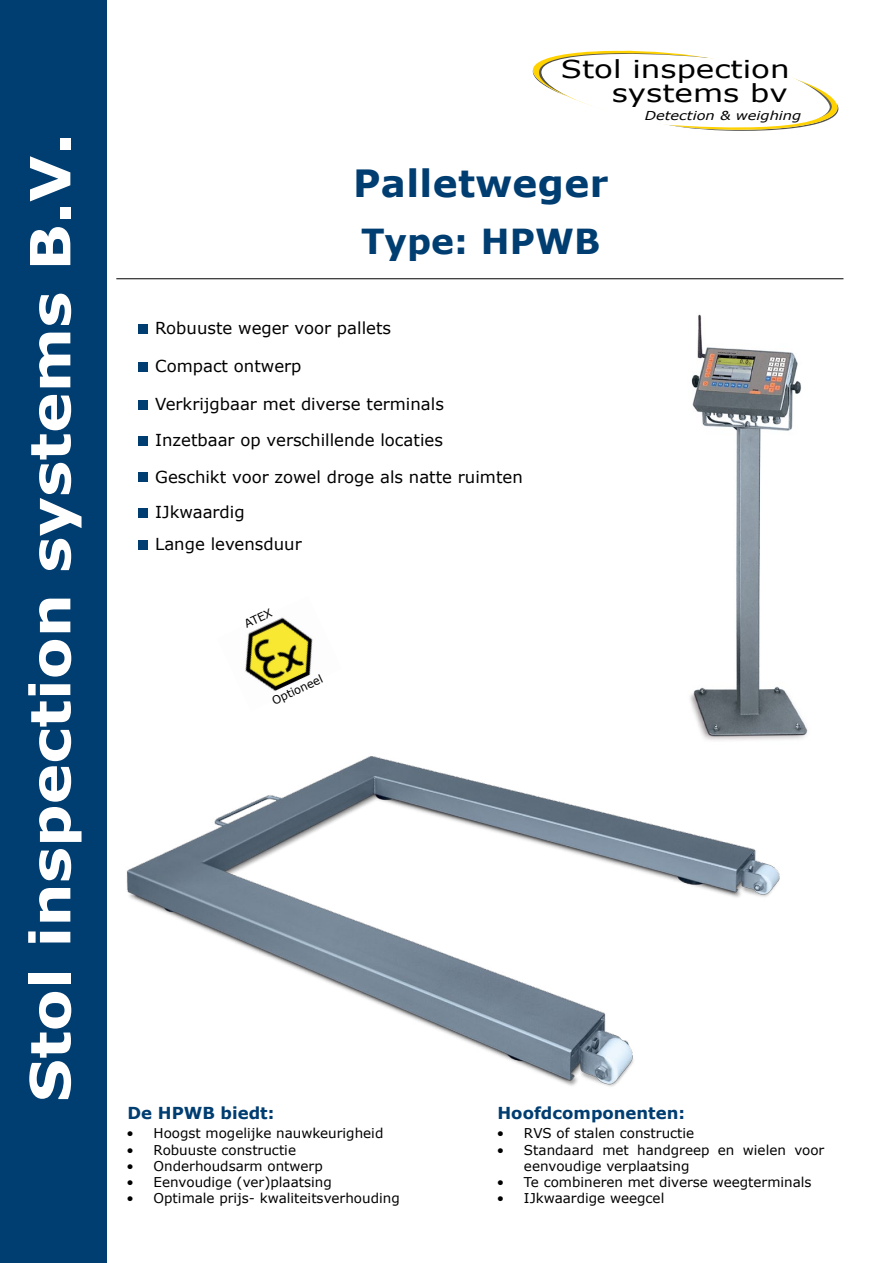
<style>
.page{position:relative;width:893px;height:1263px;background:#fff}
.page>*{position:absolute;margin:0;border:0;box-sizing:border-box;transform-origin:0 0}
.t1{font:700 55.5px "Verdana";color:#fff;scale:1.1 1}
.t2{font:700 37.5px "Verdana";letter-spacing:.01em;color:#003d71}
.t3{font:700 34.5px "Verdana";color:#003d71}
.t4{font:24.6px/24.2px "Verdana";color:#000;text-align:right;scale:1.26 1}
.t5{font:16.5px/36.2px "Verdana";color:#000}
.t6{font:700 16.5px "Verdana";color:#003d71}
.t7{font:13.5px/16.2px "Verdana";color:#000}
.t8{font:italic 12.3px "Verdana";color:#000;scale:1.19 1}
.t9{font:11.4px "Verdana";color:#000}
</style>
<div class="page">
<hr style="left:116px;top:278px;width:727px;height:1px;background:#000">
<div style="left:138px;top:324px;width:10px;height:10px;background:#003d71"></div>
<div style="left:138px;top:362px;width:10px;height:9px;background:#003d71"></div>
<div style="left:138px;top:400px;width:10px;height:10px;background:#003d71"></div>
<div style="left:138px;top:436px;width:10px;height:10px;background:#003d71"></div>
<div style="left:138px;top:472px;width:10px;height:10px;background:#003d71"></div>
<div style="left:138px;top:508px;width:10px;height:10px;background:#003d71"></div>
<div style="left:138px;top:540px;width:10px;height:10px;background:#003d71"></div>
<div style="left:0;top:0;width:106px;height:1263px;background:#003d71"></div>
<svg style="left:532px;top:50px;width:307px;height:81px"></svg>
<img style="left:245px;top:617px;width:68px;height:74px">
<img style="left:126px;top:756px;width:654px;height:331px">
<img style="left:651px;top:314px;width:157px;height:480px">
<h1 class="t1" style="left:15px;top:1102px;width:882px;rotate:-90deg">Stol inspection systems B.V.</h1>
<h1 class="t1" style="left:13px;top:1069px;width:832px;rotate:-90deg">Stol inspection systems bv</h1>
<h3 class="t4" style="left:561px;top:56px;width:183px">Stol inspection systems bv</h3>
<p class="t8" style="left:645px;top:107px;width:133px">Detection &amp; weighing</p>
<h2 class="t2" style="left:353px;top:160px;width:257px">Palletweger</h2>
<h3 class="t3" style="left:361px;top:219px;width:241px">Type: HPWB</h3>
<p class="t5" style="left:155px;top:309px;width:237px">Robuuste weger voor pallets</p>
<p class="t5" style="left:155px;top:347px;width:148px">Compact ontwerp</p>
<p class="t5" style="left:155px;top:386px;width:369px">Verkrijgbaar met diverse terminals<br>Inzetbaar op verschillende locaties<br>Geschikt voor zowel droge als natte ruimten</p>
<p class="t5" style="left:155px;top:495px;width:148px;line-height:32.2px">IJkwaardig<br>Lange levensduur</p>
<p class="t9" style="left:242px;top:618px;width:31px;rotate:-25deg">ATEX</p>
<p class="t9" style="left:270px;top:695px;width:56px;rotate:-25deg">Optioneel</p>
<p class="t6" style="left:128px;top:1103px;width:148px">De HPWB biedt:</p>
<p class="t6" style="left:497px;top:1103px;width:189px">Hoofdcomponenten:</p>
<p class="t7" style="left:127px;top:1125px;width:258px">• Hoogst mogelijke nauwkeurigheid</p>
<p class="t7" style="left:127px;top:1141px;width:171px">• Robuuste constructie</p>
<p class="t7" style="left:127px;top:1157px;width:198px">• Onderhoudsarm ontwerp</p>
<p class="t7" style="left:127px;top:1173px;width:207px">• Eenvoudige (ver)plaatsing</p>
<p class="t7" style="left:127px;top:1190px;width:275px">• Optimale prijs- kwaliteitsverhouding</p>
<p class="t7" style="left:497px;top:1125px;width:199px">• RVS of stalen constructie</p>
<p class="t7" style="left:524px;top:1141px;width:302px;text-indent:-27px">• Standaard met handgreep en wielen voor eenvoudige verplaatsing</p>
<p class="t7" style="left:497px;top:1173px;width:316px">• Te combineren met diverse weegterminals</p>
<p class="t7" style="left:497px;top:1190px;width:169px">• IJkwaardige weegcel</p>
</div>
